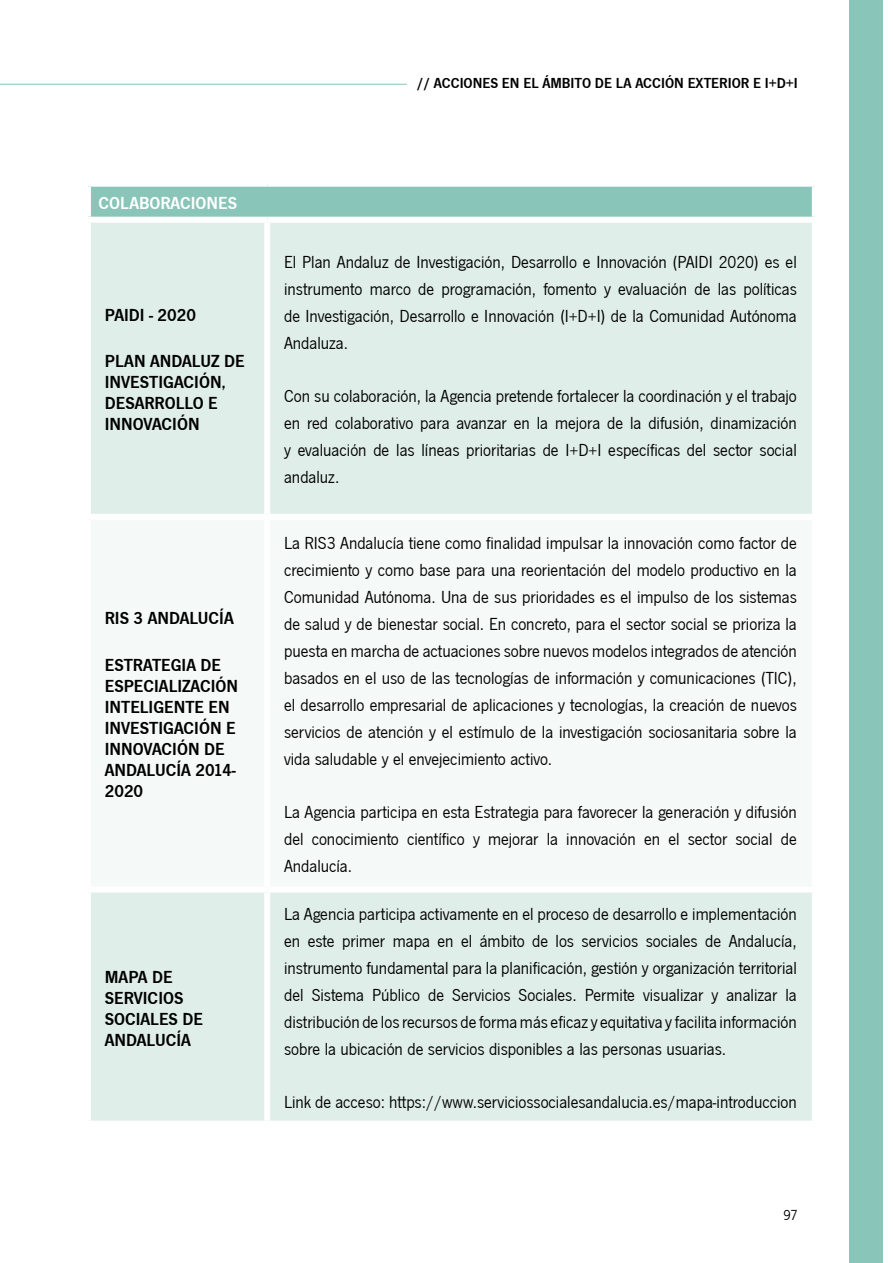
<style>
.page{position:relative;width:893px;height:1263px;background:#fff}
.page>*{position:absolute;margin:0;border:0;box-sizing:border-box;transform-origin:0 0}
.t1{font:18px/27px "News Got T";color:#000;text-align:justify}
.t2{font:18px/21px "News Got T Dem";color:#000}
.t3{font:18px "News Got T Dem";color:#fff}
.t4{font:15px "News Got T Dem";color:#000}
.t5{font:15px "News Got T";color:#000}
</style>
<div class="page">
<div style="left:88px;top:184px;width:727px;height:36px;background:#89c5b8"></div>
<div style="left:91px;top:223px;width:721px;height:897px;background:#e0eeea"></div>
<div style="left:91px;top:520px;width:721px;height:366px;background:#f5f9f8"></div>
<div style="left:85px;top:181px;width:182px;height:6px;background:#fff"></div>
<div style="left:85px;top:187px;width:6px;height:30px;background:#fff"></div>
<div style="left:267px;top:181px;width:551px;height:6px;background:#fff"></div>
<div style="left:812px;top:187px;width:6px;height:30px;background:#fff"></div>
<div style="left:85px;top:217px;width:182px;height:6px;background:#fff"></div>
<div style="left:267px;top:217px;width:551px;height:6px;background:#fff"></div>
<div style="left:264px;top:223px;width:6px;height:291px;background:#fff"></div>
<div style="left:85px;top:514px;width:182px;height:6px;background:#fff"></div>
<div style="left:267px;top:514px;width:551px;height:6px;background:#fff"></div>
<div style="left:264px;top:520px;width:6px;height:366px;background:#fff"></div>
<div style="left:85px;top:886px;width:182px;height:6px;background:#fff"></div>
<div style="left:267px;top:886px;width:551px;height:6px;background:#fff"></div>
<div style="left:264px;top:892px;width:6px;height:228px;background:#fff"></div>
<hr style="left:0;top:84px;width:407px;height:1px;background:#89c5b8">
<div style="left:849px;top:0;width:34px;height:1263px;background:#89c5b8"></div>
<p class="t4" style="left:417px;top:73px;width:382px">// ACCIONES EN EL ÁMBITO DE LA ACCIÓN EXTERIOR E I+D+I</p>
<p class="t3" style="left:99px;top:191px;width:140px">COLABORACIONES</p>
<p class="t2" style="left:105px;top:303px;width:93px">PAIDI - 2020</p>
<p class="t2" style="left:105px;top:350px;width:141px">PLAN ANDALUZ DE<br>INVESTIGACIÓN,<br>DESARROLLO E<br>INNOVACIÓN</p>
<p class="t2" style="left:105px;top:607px;width:130px">RIS 3 ANDALUCÍA</p>
<p class="t2" style="left:105px;top:653px;width:135px">ESTRATEGIA DE<br>ESPECIALIZACIÓN<br>INTELIGENTE EN<br>INVESTIGACIÓN E<br>INNOVACIÓN DE<br>ANDALUCÍA 2014-<br>2020</p>
<p class="t2" style="left:105px;top:965px;width:100px">MAPA DE<br>SERVICIOS<br>SOCIALES DE<br>ANDALUCÍA</p>
<p class="t1" style="left:284px;top:248px;width:514px">El Plan Andaluz de Investigación, Desarrollo e Innovación (PAIDI 2020) es el instrumento marco de programación, fomento y evaluación de las políticas de Investigación, Desarrollo e Innovación (I+D+I) de la Comunidad Autónoma Andaluza.</p>
<p class="t1" style="left:284px;top:381px;width:514px">Con su colaboración, la Agencia pretende fortalecer la coordinación y el trabajo en red colaborativo para avanzar en la mejora de la difusión, dinamización y evaluación de las líneas prioritarias de I+D+I específicas del sector social andaluz.</p>
<p class="t1" style="left:284px;top:529px;width:514px">La RIS3 Andalucía tiene como finalidad impulsar la innovación como factor de crecimiento y como base para una reorientación del modelo productivo en la Comunidad Autónoma. Una de sus prioridades es el impulso de los sistemas de salud y de bienestar social. En concreto, para el sector social se prioriza la puesta en marcha de actuaciones sobre nuevos modelos integrados de atención basados en el uso de las tecnologías de información y comunicaciones (TIC), el desarrollo empresarial de aplicaciones y tecnologías, la creación de nuevos servicios de atención y el estímulo de la investigación sociosanitaria sobre la vida saludable y el envejecimiento activo.</p>
<p class="t1" style="left:284px;top:797px;width:514px">La Agencia participa en esta Estrategia para favorecer la generación y difusión del conocimiento científico y mejorar la innovación en el sector social de Andalucía.</p>
<p class="t1" style="left:284px;top:900px;width:514px">La Agencia participa activamente en el proceso de desarrollo e implementación en este primer mapa en el ámbito de los servicios sociales de Andalucía, instrumento fundamental para la planificación, gestión y organización territorial del Sistema Público de Servicios Sociales. Permite visualizar y analizar la distribución de los recursos de forma más eficaz y equitativa y facilita información sobre la ubicación de servicios disponibles a las personas usuarias.</p>
<p class="t1" style="left:284px;top:1087px;width:514px">Link de acceso: https://www.serviciossocialesandalucia.es/mapa-introduccion</p>
<p class="t5" style="left:784px;top:1205px;width:16px">97</p>
</div>
